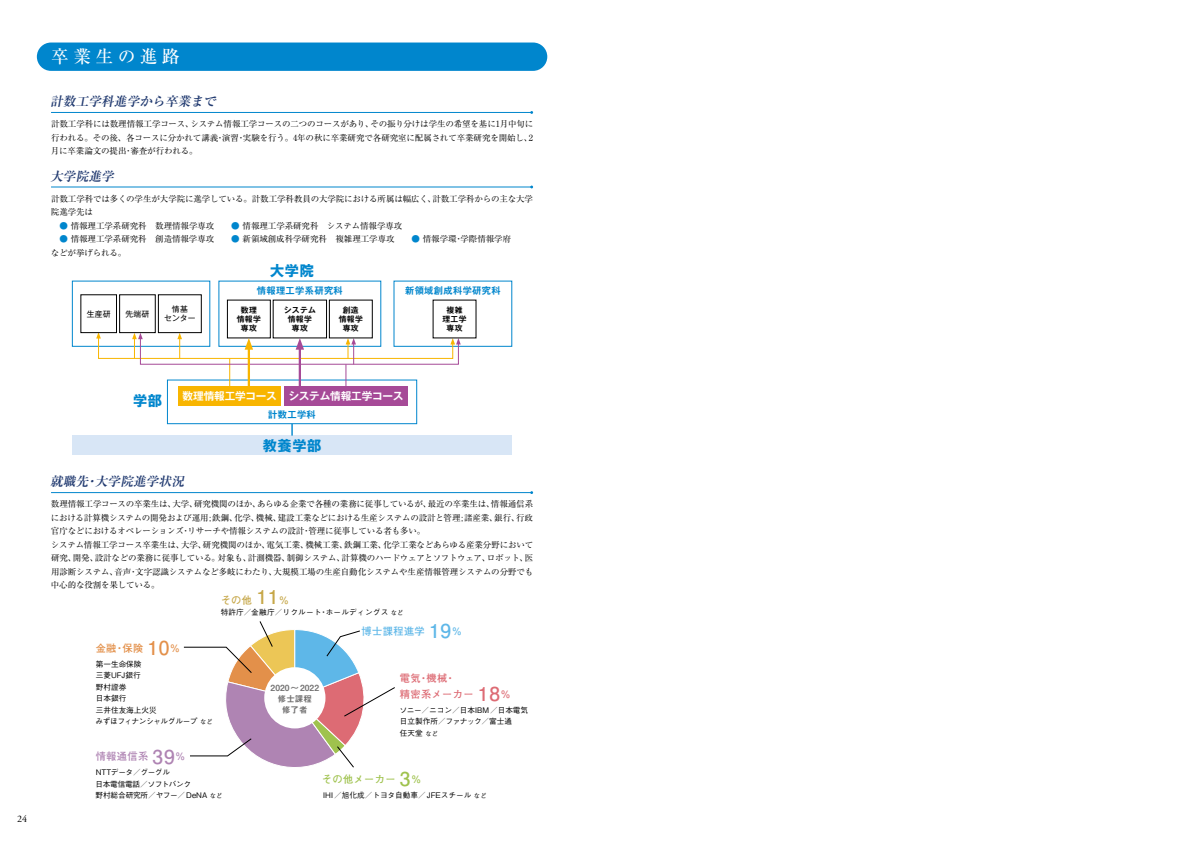
<style>
.page{position:relative;width:1191px;height:842px;background:#fff}
.page>*{position:absolute;margin:0;border:0;box-sizing:border-box;transform-origin:0 0}
.t1{font:500 17.7px "Ryumin Pro";letter-spacing:.25em;color:#fff}
.t2{font:700 14.2px "Gothic MB101 Pro";letter-spacing:.04em;color:#0086cd}
.t3{font:italic 700 12.8px "Ryumin Pro";color:#213a70}
.t4{font:700 10.6px "Gothic MB101 Pro De";letter-spacing:-.015em;color:#fff}
.t5{font:700 10.2px/15.9px "Futo Go B101 Pro";letter-spacing:.04em;color:#dd6b74}
.t6{font:700 10.2px "Futo Go B101 Pro";letter-spacing:.04em;color:#5eb7e8}
.t7{font:700 10.2px "Futo Go B101 Pro";letter-spacing:.04em;color:#9fc24d}
.t8{font:700 10.2px "Futo Go B101 Pro";letter-spacing:.04em;color:#af84b3}
.t9{font:700 10.2px "Futo Go B101 Pro";color:#e3904a}
.t10{font:700 10.2px "Futo Go B101 Pro";color:#c6a748}
.t11{font:10px "Adobe Garamond Pro";color:#000}
.t12{font:700 9.2px "Gothic MB101 Pro De";letter-spacing:.04em;color:#0086cd}
.t13{font:8.5px/13.5px "Ryumin Pro";letter-spacing:-.015em;color:#000}
.t14{font:8.5px/10.8px "Midashi Go Pro MB31";color:#727171;text-align:center}
.t15{font:700 7.8px/9.2px "Gothic MB101 Pro De";letter-spacing:.04em;color:#000;text-align:center}
.t16{font:7.8px/9.2px "Gothic MB101 Pro";letter-spacing:.04em;color:#000;text-align:center}
.t17{font:500 7.7px/11.5px "Gothic BBB Pro";color:#000}
.t18{font:500 7.7px/11.5px "Gothic BBB Pro";letter-spacing:-.025em;color:#000}
.t19{font:500 7.7px "Gothic BBB Pro";letter-spacing:.025em;color:#000}
.s1{color:#0086cd}
.s2{font-size:19.1px}
.s3{font-size:6.4px}
</style>
<div class="page">
<div style="left:37px;top:43px;width:510px;height:28px;background:#0086cd;border-radius:14px"></div>
<hr style="left:51px;top:112px;width:480px;height:1px;background:#0086cd">
<hr style="left:51px;top:187px;width:480px;height:1px;background:#0086cd">
<hr style="left:51px;top:492px;width:480px;height:1px;background:#0086cd">
<svg style="left:183px;top:621px;width:212px;height:147px"></svg>
<div style="left:167px;top:380px;width:250px;height:44px;background:#fff;border:1px solid #0086cd"></div>
<div style="left:178px;top:387px;width:103px;height:19px;background:#f8b500"></div>
<div style="left:284px;top:387px;width:123px;height:19px;background:#a64a97"></div>
<div style="left:72px;top:436px;width:440px;height:19px;background:#d8e6f6"></div>
<svg style="left:291px;top:424px;width:2px;height:12px"></svg>
<div style="left:81px;top:295px;width:36px;height:38px;border:1px solid #000"></div>
<div style="left:119px;top:295px;width:36px;height:38px;border:1px solid #000"></div>
<div style="left:227px;top:300px;width:43px;height:38px;border:1px solid #000"></div>
<div style="left:329px;top:300px;width:43px;height:38px;border:1px solid #000"></div>
<svg style="left:96px;top:332px;width:365px;height:55px"></svg>
<p class="t11" style="left:17px;top:813px;width:11px">24</p>
<h1 class="t1" style="left:51px;top:43px;width:130px">卒業生の進路</h1>
<h3 class="t3" style="left:50px;top:91px;width:171px">計数工学科進学から卒業まで</h3>
<p class="t13" style="left:51px;top:117px;width:484px;text-align:justify">計数工学科には数理情報工学コース、システム情報工学コースの二つのコースがあり、その振り分けは学生の希望を基に1月中旬に行われる。その後、各コースに分かれて講義・演習・実験を行う。4年の秋に卒業研究で各研究室に配属されて卒業研究を開始し、2月に卒業論文の提出・審査が行われる。</p>
<h3 class="t3" style="left:50px;top:166px;width:69px">大学院進学</h3>
<p class="t13" style="left:51px;top:191px;width:484px">計数工学科では多くの学生が大学院に進学している。計数工学科教員の大学院における所属は幅広く、計数工学科からの主な大学院進学先は<br><span class="s1">　●</span> 情報理工学系研究科　数理情報学専攻　<span class="s1">　●</span> 情報理工学系研究科　システム情報学専攻<br><span class="s1">　●</span> 情報理工学系研究科　創造情報学専攻　<span class="s1">　●</span> 新領域創成科学研究科　複雑理工学専攻　<span class="s1">　●</span> 情報学環・学際情報学府<br>などが挙げられる。</p>
<h2 class="t2" style="left:270px;top:258px;width:45px">大学院</h2>
<p class="t12" style="left:257px;top:282px;width:87px">情報理工学系研究科</p>
<p class="t12" style="left:405px;top:282px;width:97px">新領域創成科学研究科</p>
<p class="t16" style="left:87px;top:308px;width:26px">生産研</p>
<p class="t16" style="left:125px;top:308px;width:26px">先端研</p>
<p class="t16" style="left:164px;top:303px;width:33px">情基<br>センター</p>
<p class="t15" style="left:237px;top:304px;width:26px">数理情報学専攻</p>
<p class="t15" style="left:284px;top:304px;width:34px">システム情報学専攻</p>
<p class="t15" style="left:339px;top:304px;width:26px">創造情報学専攻</p>
<p class="t15" style="left:442px;top:304px;width:26px">複雑理工学専攻</p>
<h2 class="t2" style="left:133px;top:389px;width:30px">学部</h2>
<p class="t4" style="left:182px;top:387px;width:222px">数理情報工学コース システム情報工学コース</p>
<p class="t12" style="left:268px;top:407px;width:49px">計数工学科</p>
<h2 class="t2" style="left:263px;top:434px;width:60px">教養学部</h2>
<h3 class="t3" style="left:50px;top:471px;width:139px">就職先・大学院進学状況</h3>
<p class="t13" style="left:51px;top:497px;width:484px">数理情報工学コースの卒業生は、大学、研究機関のほか、あらゆる企業で各種の業務に従事しているが、最近の卒業生は、情報通信系における計算機システムの開発および運用;鉄鋼、化学、機械、建設工業などにおける生産システムの設計と管理;諸産業、銀行、行政官庁などにおけるオペレーションズ・リサーチや情報システムの設計・管理に従事している者も多い。<br>システム情報工学コース卒業生は、大学、研究機関のほか、電気工業、機械工業、鉄鋼工業、化学工業などあらゆる産業分野において研究、開発、設計などの業務に従事している。対象も、計測機器、制御システム、計算機のハードウェアとソフトウェア、ロボット、医用診断システム、音声・文字認識システムなど多岐にわたり、大規模工場の生産自動化システムや生産情報管理システムの分野でも中心的な役割を果している。</p>
<p class="t10" style="left:221px;top:592px;width:70px">その他 <span class="s2">11</span>%</p>
<p class="t19" style="left:221px;top:606px;width:184px">特許庁／金融庁／リクルート・ホールディングス <span class="s3">など</span></p>
<p class="t9" style="left:96px;top:640px;width:86px">金融・保険 <span class="s2">10</span>%</p>
<p class="t17" style="left:95px;top:657px;width:119px">第一生命保険<br>三菱UFJ銀行<br>野村證券<br>日本銀行<br>三井住友海上火災<br>みずほフィナンシャルグループ <span class="s3">など</span></p>
<p class="t8" style="left:96px;top:748px;width:91px">情報通信系 <span class="s2">39</span>%</p>
<p class="t18" style="left:95px;top:765px;width:129px">NTTデータ／グーグル<br>日本電信電話／ソフトバンク<br>野村総合研究所／ヤフー／DeNA <span class="s3">など</span></p>
<p class="t14" style="left:271px;top:682px;width:50px">2020〜2022修士課程<br>修了者</p>
<p class="t6" style="left:361px;top:623px;width:102px">博士課程進学 <span class="s2">19</span>％</p>
<p class="t5" style="left:400px;top:668px;width:112px">電気・機械・<br>精密系メーカー <span class="s2">18</span>%</p>
<p class="t17" style="left:399px;top:703px;width:130px">ソニー／ニコン／日本IBM／日本電気日立製作所／ファナック／富士通<br>任天堂<span class="s3">など</span></p>
<p class="t7" style="left:322px;top:771px;width:101px">その他メーカー <span class="s2">3</span>%</p>
<p class="t17" style="left:323px;top:788px;width:165px">IHI／旭化成／トヨタ自動車／JFEスチール <span class="s3">など</span></p>
</div>
